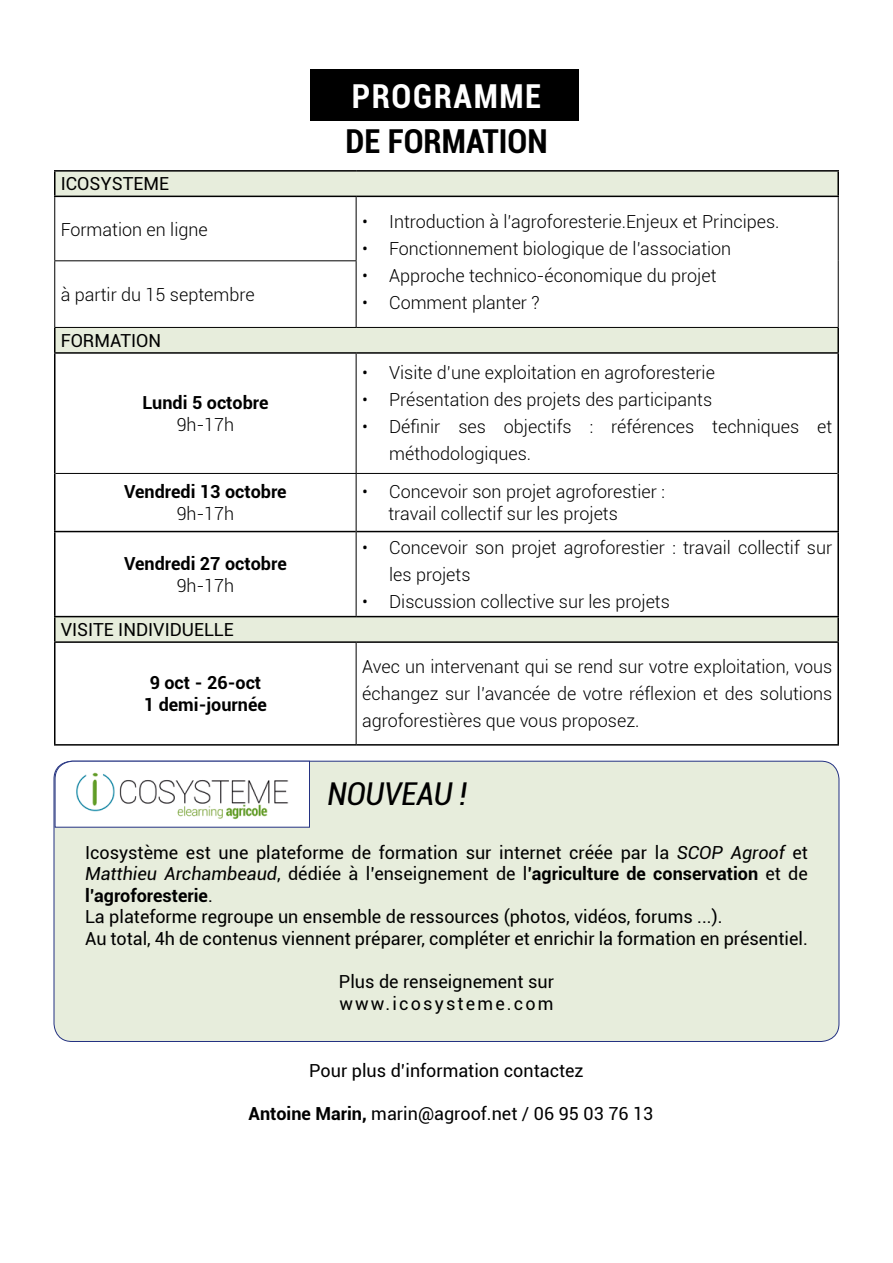
<style>
.page{position:relative;width:893px;height:1263px;background:#fff}
.page>*{position:absolute;margin:0;border:0;box-sizing:border-box;transform-origin:0 0}
.t1{font:700 condensed 33px "Roboto";color:#000}
.t2{font:700 condensed 33px "Roboto";letter-spacing:.05em;color:#fff}
.t3{font:italic condensed 31.5px "Roboto";color:#000}
.t4{font:300 18px/27px "Roboto";color:#000}
.t5{font:18px/21.6px "Roboto";color:#000}
.t6{font:700 18px/21.6px "Roboto";color:#000;text-align:center}
.s1{font-style:italic}
.s2{font-weight:700}
</style>
<div class="page">
<div style="left:310px;top:69px;width:268px;height:51px;background:#000"></div>
<svg style="left:55px;top:172px;width:783px;height:469px"></svg>
<hr style="left:54px;top:170px;width:302px;height:2px;background:#000">
<hr style="left:54px;top:172px;width:2px;height:24px;background:#000">
<hr style="left:356px;top:170px;width:483px;height:2px;background:#000">
<hr style="left:837px;top:172px;width:2px;height:24px;background:#000">
<hr style="left:54px;top:196px;width:302px;height:1px;background:#000">
<hr style="left:356px;top:196px;width:483px;height:1px;background:#000">
<hr style="left:54px;top:328px;width:2px;height:24px;background:#000">
<hr style="left:837px;top:328px;width:2px;height:24px;background:#000">
<hr style="left:54px;top:352px;width:302px;height:2px;background:#000">
<hr style="left:54px;top:354px;width:2px;height:119px;background:#000">
<hr style="left:356px;top:352px;width:483px;height:2px;background:#000">
<hr style="left:837px;top:354px;width:2px;height:119px;background:#000">
<hr style="left:54px;top:473px;width:2px;height:58px;background:#000">
<hr style="left:837px;top:473px;width:2px;height:58px;background:#000">
<hr style="left:54px;top:531px;width:302px;height:1px;background:#000">
<hr style="left:54px;top:532px;width:2px;height:84px;background:#000">
<hr style="left:356px;top:531px;width:483px;height:1px;background:#000">
<hr style="left:837px;top:532px;width:2px;height:84px;background:#000">
<hr style="left:54px;top:616px;width:302px;height:1px;background:#000">
<hr style="left:54px;top:617px;width:2px;height:24px;background:#000">
<hr style="left:356px;top:616px;width:483px;height:1px;background:#000">
<hr style="left:837px;top:617px;width:2px;height:24px;background:#000">
<hr style="left:54px;top:641px;width:302px;height:2px;background:#000">
<hr style="left:54px;top:643px;width:2px;height:101px;background:#000">
<hr style="left:356px;top:641px;width:483px;height:2px;background:#000">
<hr style="left:837px;top:643px;width:2px;height:101px;background:#000">
<hr style="left:54px;top:744px;width:302px;height:2px;background:#000">
<hr style="left:356px;top:744px;width:483px;height:2px;background:#000">
<hr style="left:54px;top:197px;width:1px;height:63px;background:#000">
<hr style="left:838px;top:197px;width:1px;height:64px;background:#000">
<hr style="left:838px;top:261px;width:1px;height:66px;background:#000">
<hr style="left:356px;top:327px;width:483px;height:1px;background:#000">
<hr style="left:54px;top:261px;width:1px;height:66px;background:#000">
<hr style="left:54px;top:327px;width:302px;height:1px;background:#000">
<hr style="left:356px;top:197px;width:1px;height:63px;background:#000">
<hr style="left:54px;top:260px;width:302px;height:1px;background:#000">
<hr style="left:356px;top:261px;width:1px;height:66px;background:#000">
<hr style="left:356px;top:354px;width:1px;height:119px;background:#000">
<hr style="left:56px;top:473px;width:300px;height:1px;background:#000">
<hr style="left:356px;top:473px;width:481px;height:1px;background:#000">
<hr style="left:356px;top:474px;width:1px;height:57px;background:#000">
<hr style="left:356px;top:531px;width:1px;height:85px;background:#000">
<hr style="left:356px;top:643px;width:1px;height:101px;background:#000">
<div style="left:54px;top:761px;width:785px;height:280px;background:#e7eddc;border-radius:18px"></div>
<svg style="left:54px;top:760px;width:256px;height:68px;background:#e9eced"></svg>
<h1 class="t2" style="left:352px;top:73px;width:191px">PROGRAMME</h1>
<h1 class="t1" style="left:345px;top:118px;width:204px">DE FORMATION</h1>
<p class="t5" style="left:61px;top:172px;width:110px">ICOSYSTEME</p>
<p class="t4" style="left:61px;top:215px;width:148px">Formation en ligne</p>
<p class="t4" style="left:362px;top:208px;width:419px">• Introduction à l’agroforesterie.Enjeux et Principes.</p>
<p class="t4" style="left:362px;top:235px;width:371px">• Fonctionnement biologique de l’association</p>
<p class="t4" style="left:362px;top:262px;width:356px">• Approche technico-économique du projet</p>
<p class="t4" style="left:362px;top:289px;width:179px">• Comment planter ?</p>
<p class="t4" style="left:61px;top:280px;width:195px">à partir du 15 septembre</p>
<p class="t5" style="left:61px;top:329px;width:102px">FORMATION</p>
<p class="t6" style="left:142px;top:391px;width:128px">Lundi 5 octobre</p>
<p class="t4" style="left:177px;top:410px;width:59px">9h-17h</p>
<p class="t6" style="left:124px;top:480px;width:164px">Vendredi 13 octobre</p>
<p class="t4" style="left:177px;top:499px;width:59px">9h-17h</p>
<p class="t6" style="left:124px;top:552px;width:164px">Vendredi 27 octobre</p>
<p class="t4" style="left:177px;top:571px;width:59px">9h-17h</p>
<p class="t5" style="left:61px;top:618px;width:175px">VISITE INDIVIDUELLE</p>
<p class="t6" style="left:144px;top:671px;width:124px">9 oct - 26-oct<br>1 demi-journée</p>
<p class="t4" style="left:362px;top:359px;width:354px">• Visite d’une exploitation en agroforesterie</p>
<p class="t4" style="left:362px;top:386px;width:351px">• Présentation des projets des participants</p>
<p class="t4" style="left:389px;top:413px;width:445px;text-indent:-27px">• Définir ses objectifs : références techniques et méthodologiques.</p>
<p class="t4" style="left:388px;top:481px;width:278px;line-height:21.6px;text-indent:-26px">• Concevoir son projet agroforestier : travail collectif sur les projets</p>
<p class="t4" style="left:389px;top:533px;width:445px;text-indent:-27px">• Concevoir son projet agroforestier : travail collectif sur les projets</p>
<p class="t4" style="left:362px;top:587px;width:309px">• Discussion collective sur les projets</p>
<p class="t4" style="left:362px;top:653px;width:472px;text-align:justify">Avec un intervenant qui se rend sur votre exploitation, vous échangez sur l’avancée de votre réflexion et des solutions agroforestières que vous proposez.</p>
<h2 class="t3" style="left:327px;top:771px;width:141px">NOUVEAU !</h2>
<p class="t5" style="left:85px;top:841px;width:724px">Icosystème est une plateforme de formation sur internet créée par la <span class="s1">SCOP Agroof</span> et <span class="s1">Matthieu Archambeaud</span>, dédiée à l’enseignement de l<span class="s2">’agriculture de conservation</span> et de <span class="s2">l’agroforesterie</span>.<br>La plateforme regroupe un ensemble de ressources (photos, vidéos, forums ...).<br>Au total, 4h de contenus viennent préparer, compléter et enrichir la formation en présentiel.</p>
<p class="t5" style="left:339px;top:970px;width:217px">Plus de renseignement sur www.icosysteme.com</p>
<p class="t5" style="left:309px;top:1059px;width:276px">Pour plus d’information contactez</p>
<p class="t5" style="left:249px;top:1102px;width:406px"><span class="s2">Antoine Marin,</span> marin@agroof.net / 06 95 03 76 13</p>
</div>
